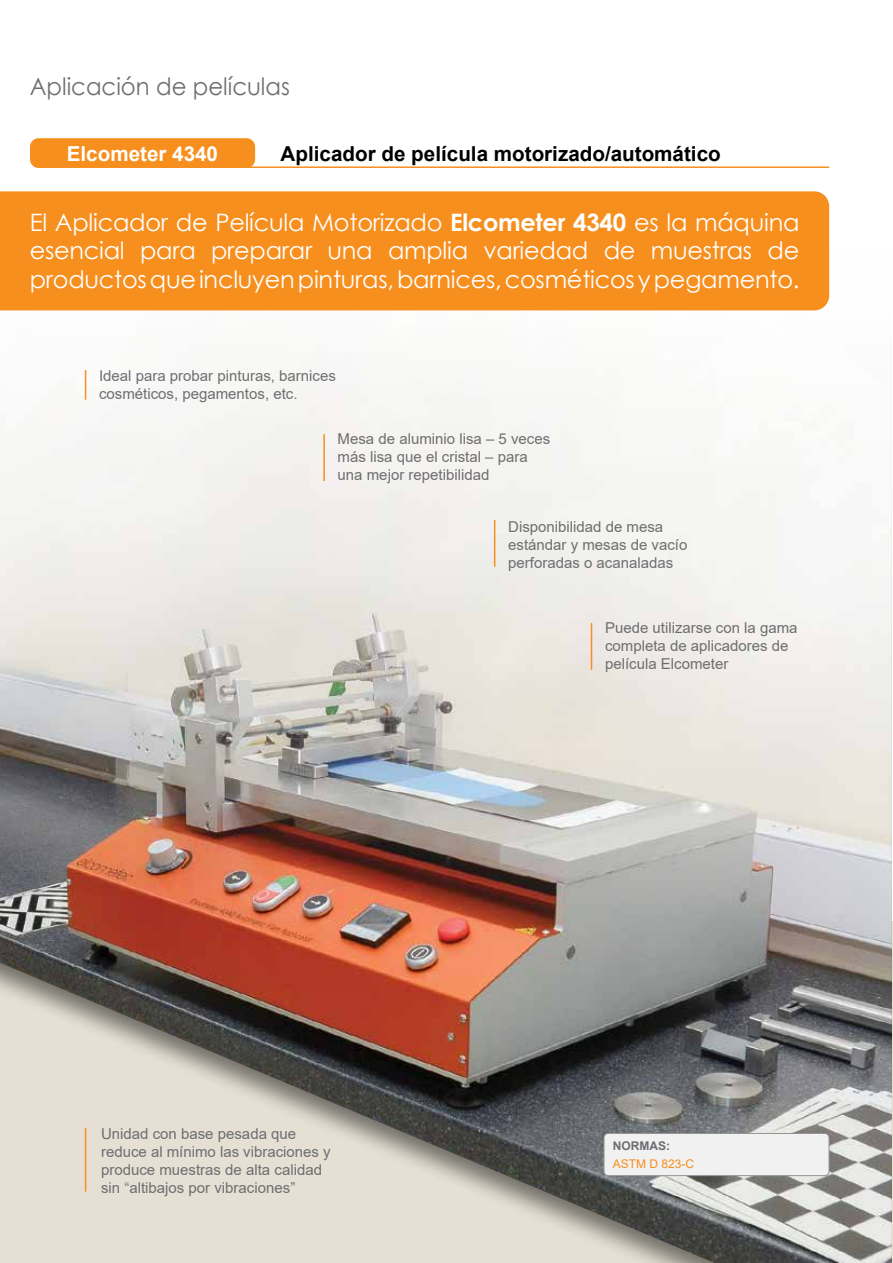
<style>
.page{position:relative;width:893px;height:1263px;background:#fff}
.page>*{position:absolute;margin:0;border:0;box-sizing:border-box;transform-origin:0 0}
.t1{font:24px/28.8px "Century Gothic";letter-spacing:-.01em;color:#fff;text-align:justify}
.t2{font:24px "Century Gothic";color:#6d6e71;scale:.95 1}
.t3{font:700 20.7px "Arial";color:#000}
.t4{font:700 20.7px "Arial";color:#fff}
.t5{font:15px/18px "Arial";color:#6d6e71}
.t6{font:12px "Arial";color:#f78f1e}
.t7{font:700 12px "Arial";color:#6d6e71}
.s1{font-weight:700}
.s2{color:#7b7c7f}
</style>
<div class="page">
<img style="left:0;top:251px;width:892px;height:1012px">
<hr style="left:85px;top:370px;width:1px;height:30px;background:#f78f1e">
<hr style="left:494px;top:520px;width:1px;height:47px;background:#f78f1e">
<hr style="left:85px;top:1128px;width:1px;height:63px;background:#f78f1e">
<hr style="left:323px;top:434px;width:2px;height:47px;background:#f78f1e">
<hr style="left:591px;top:623px;width:1px;height:47px;background:#f78f1e">
<div style="left:604px;top:1133px;width:225px;height:42px;background:#f1f1f2;border-radius:4px"></div>
<div style="left:604px;top:1133px;width:225px;height:43px;border:1px solid #939598;border-radius:4px"></div>
<div style="left:0;top:191px;width:829px;height:119px;background:#f78f1e"></div>
<hr style="left:159px;top:166px;width:670px;height:2px;background:#f78f1e">
<div style="left:30px;top:138px;width:225px;height:30px;background:#f78f1e;border-radius:9px"></div>
<h1 class="t2" style="left:30px;top:70px;width:275px">Aplicación de películas</h1>
<h2 class="t4" style="left:67px;top:139px;width:153px">Elcometer 4340</h2>
<h2 class="t3" style="left:281px;top:139px;width:442px">Aplicador de película motorizado/automático</h2>
<h1 class="t1" style="left:30px;top:207px;width:771px">El Aplicador de Película Motorizado <span class="s1">Elcometer 4340</span> es la máquina esencial para preparar una amplia variedad de muestras de productos que incluyen pinturas, barnices, cosméticos y pegamento.</h1>
<p class="t5" style="left:99px;top:366px;width:238px">Ideal para probar pinturas, barnices cosméticos, pegamentos, etc.</p>
<p class="t5" style="left:338px;top:430px;width:214px">Mesa de aluminio lisa – 5 veces más lisa que el cristal – para una mejor repetibilidad</p>
<p class="t5" style="left:508px;top:518px;width:181px">Disponibilidad de mesa estándar y mesas de vacío perforadas o acanaladas</p>
<p class="t5" style="left:101px;top:1125px;width:231px">Unidad con base pesada que reduce al mínimo las vibraciones y produce muestras de alta calidad sin <span class="s2">“</span>altibajos por vibraciones”</p>
<p class="t5" style="left:605px;top:618px;width:194px">Puede utilizarse con la gama completa de aplicadores de película Elcometer</p>
<p class="t7" style="left:613px;top:1137px;width:59px">NORMAS:</p>
<p class="t6" style="left:613px;top:1156px;width:83px">ASTM D 823-C</p>
</div>
